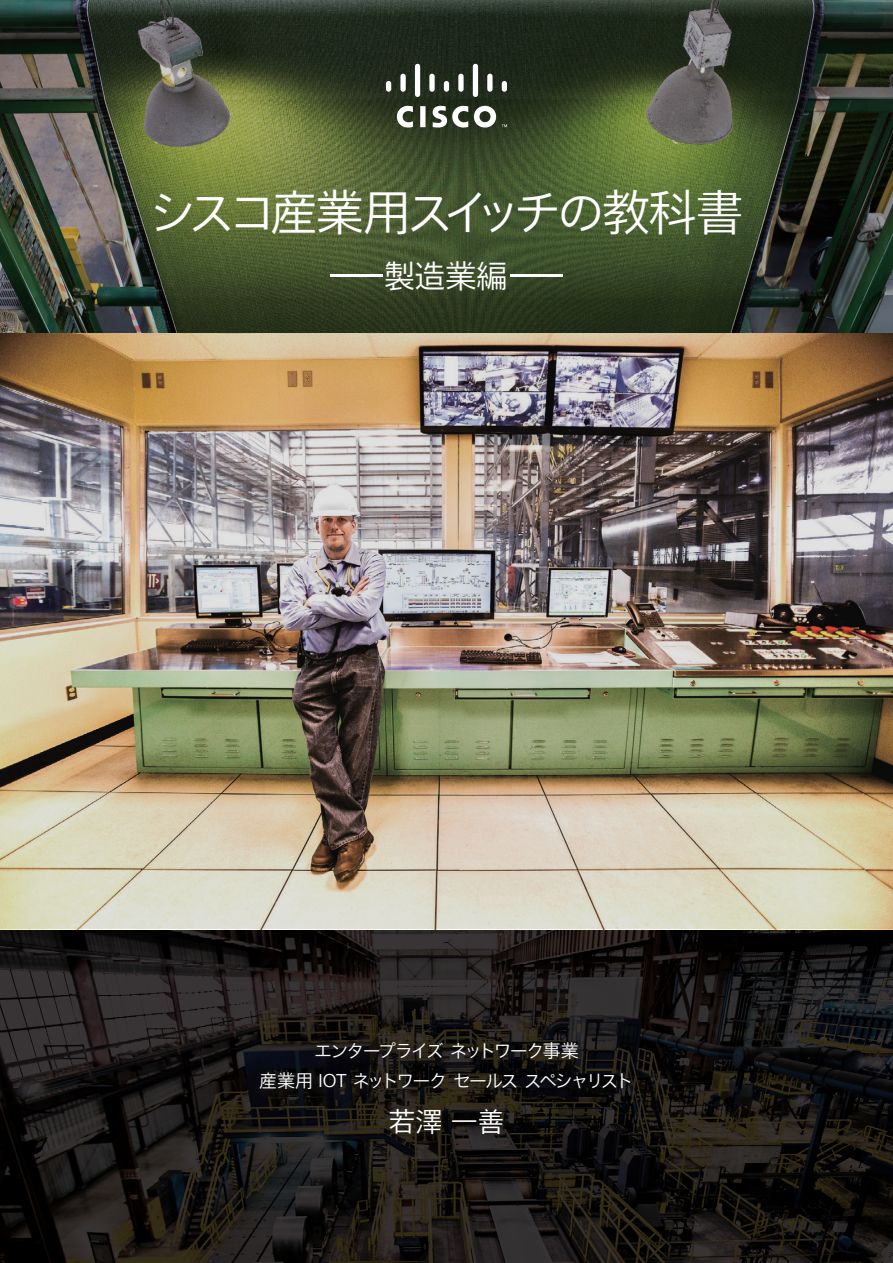
<style>
.page{position:relative;width:893px;height:1263px;background:#fff}
.page>*{position:absolute;margin:0;border:0;box-sizing:border-box;transform-origin:0 0}
.t1{font:48px "Cisco Sans JPN Light";letter-spacing:-.115em;color:#fff}
.t2{font:31.5px "Cisco Sans JPN Light";letter-spacing:-.03em;color:#fff;scale:2 1}
.t3{font:27px "Cisco Sans JPN Light";color:#fff}
.t4{font:18px/30px "Cisco Sans JPN Light";letter-spacing:-.115em;color:#fff;text-align:center}
</style>
<div class="page">
<img style="left:0;top:0;width:893px;height:334px">
<svg style="left:0;top:929px;width:893px;height:334px;background:#1b1917"></svg>
<svg style="left:252px;top:1038px;width:386px;height:108px;background:#171512"></svg>
<svg style="left:386px;top:64px;width:121px;height:64px"></svg>
<img style="left:0;top:334px;width:893px;height:595px">
<h1 class="t1" style="left:149px;top:181px;width:596px">シスコ産業用スイッチの教科書</h1>
<h2 class="t2" style="left:325px;top:256px;width:123px">ー製造業編ー</h2>
<p class="t4" style="left:259px;top:1037px;width:376px">エンタープライズ ネットワーク事業<br>産業用 IOT ネットワーク セールス スペシャリスト</p>
<h3 class="t3" style="left:389px;top:1104px;width:117px">若澤 一善</h3>
</div>
